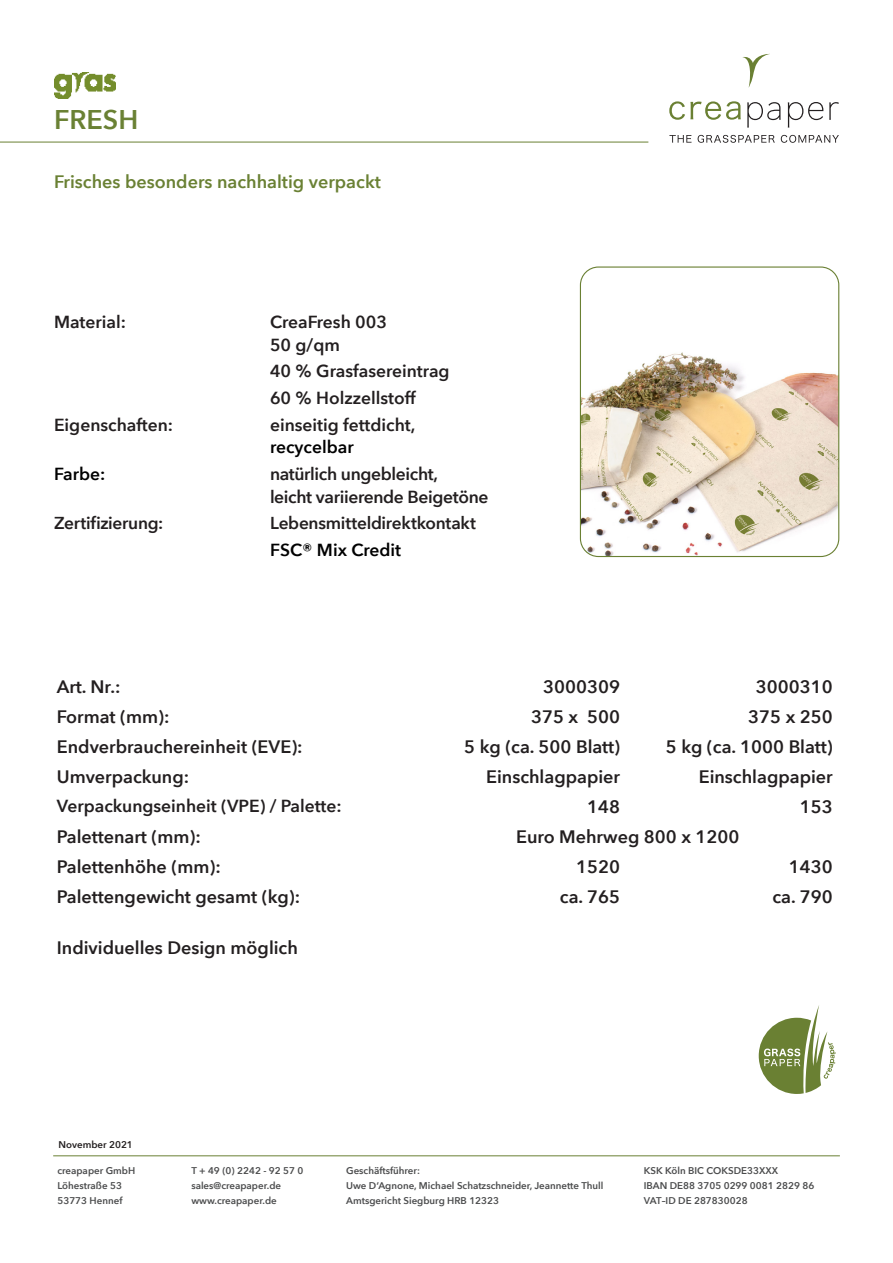
<style>
.page{position:relative;width:893px;height:1263px;background:#fff}
.page>*{position:absolute;margin:0;border:0;box-sizing:border-box;transform-origin:0 0}
.t1{font:600 27px "Avenir Next";color:#6a8134}
.t2{font:600 18px "Avenir Next";color:#231f20}
.t3{font:600 18px "Avenir Next";color:#6a8134}
.t4{font:600 17.4px/22.5px "Avenir Next";color:#231f20}
.t5{font:600 17.4px/22.5px "Avenir Next";letter-spacing:-.02em;color:#231f20}
.t6{font:600 17.4px "Avenir Next";color:#000001}
.t7{font:600 17.25px "Avenir Next";letter-spacing:-.015em;color:#231f20}
.t8{font:600 9.75px/15px "Avenir Next";color:#4b4c4d}
.t9{font:600 9.75px "Avenir Next";color:#231f20}
.s1{color:#000001}
</style>
<div class="page">
<hr style="left:0;top:142px;width:648px;height:1px;background:#6a8033">
<hr style="left:53px;top:1155px;width:787px;height:1px;background:#6a8033">
<svg style="left:669px;top:101px;width:72px;height:19px"></svg>
<svg style="left:747px;top:102px;width:34px;height:26px"></svg>
<svg style="left:788px;top:102px;width:35px;height:26px"></svg>
<svg style="left:829px;top:102px;width:10px;height:18px"></svg>
<svg style="left:669px;top:135px;width:22px;height:8px"></svg>
<svg style="left:698px;top:135px;width:77px;height:8px"></svg>
<svg style="left:781px;top:135px;width:58px;height:8px"></svg>
<svg style="left:742px;top:54px;width:28px;height:34px"></svg>
<img style="left:54px;top:72px;width:62px;height:26px">
<svg style="left:759px;top:1005px;width:77px;height:89px"></svg>
<img style="left:580px;top:268px;width:259px;height:288px">
<div style="left:580px;top:266px;width:259px;height:291px;border:1px solid #6a8033;border-radius:18px"></div>
<p class="t1" style="left:54px;top:96px;width:86px">FRESH</p>
<p class="t3" style="left:54px;top:166px;width:328px">Frisches besonders nachhaltig verpackt</p>
<p class="t4" style="left:54px;top:310px;width:73px">Material:</p>
<p class="t4" style="left:270px;top:310px;width:119px">CreaFresh 003<br>50 g/qm</p>
<p class="t4" style="left:270px;top:360px;width:181px">40 % Grasfasereintrag</p>
<p class="t4" style="left:270px;top:386px;width:147px">60 % Holzzellstoff</p>
<p class="t4" style="left:54px;top:413px;width:121px">Eigenschaften:</p>
<p class="t4" style="left:270px;top:413px;width:147px">einseitig fettdicht, <span class="s1">recycelbar</span></p>
<p class="t6" style="left:54px;top:459px;width:53px">Farbe:</p>
<p class="t5" style="left:270px;top:462px;width:220px">natürlich ungebleicht,<br>leicht variierende Beigetöne</p>
<p class="t7" style="left:54px;top:508px;width:111px">Zertifizierung:</p>
<p class="t7" style="left:270px;top:508px;width:208px">Lebensmitteldirektkontakt</p>
<p class="t6" style="left:270px;top:535px;width:133px">FSC® Mix Credit</p>
<p class="t2" style="left:57px;top:671px;width:65px">Art. Nr.:</p>
<p class="t2" style="left:543px;top:671px;width:78px">3000309</p>
<p class="t2" style="left:756px;top:671px;width:78px">3000310</p>
<p class="t2" style="left:57px;top:701px;width:114px">Format (mm):</p>
<p class="t2" style="left:531px;top:701px;width:91px">375 x 500</p>
<p class="t2" style="left:748px;top:701px;width:86px">375 x 250</p>
<p class="t2" style="left:57px;top:731px;width:247px">Endverbrauchereinheit (EVE):</p>
<p class="t2" style="left:464px;top:731px;width:157px">5 kg (ca. 500 Blatt)</p>
<p class="t2" style="left:666px;top:731px;width:168px">5 kg (ca. 1000 Blatt)</p>
<p class="t2" style="left:57px;top:761px;width:134px">Umverpackung:</p>
<p class="t2" style="left:486px;top:761px;width:136px">Einschlagpapier</p>
<p class="t2" style="left:699px;top:761px;width:136px">Einschlagpapier</p>
<p class="t4" style="left:57px;top:794px;width:286px">Verpackungseinheit (VPE) / Palette:</p>
<p class="t2" style="left:587px;top:791px;width:34px">148</p>
<p class="t2" style="left:800px;top:791px;width:34px">153</p>
<p class="t2" style="left:57px;top:821px;width:145px">Palettenart (mm):</p>
<p class="t2" style="left:516px;top:821px;width:225px">Euro Mehrweg 800 x 1200</p>
<p class="t2" style="left:57px;top:851px;width:165px">Palettenhöhe (mm):</p>
<p class="t2" style="left:576px;top:851px;width:45px">1520</p>
<p class="t2" style="left:789px;top:851px;width:45px">1430</p>
<p class="t2" style="left:57px;top:881px;width:245px">Palettengewicht gesamt (kg):</p>
<p class="t2" style="left:560px;top:881px;width:62px">ca. 765</p>
<p class="t2" style="left:772px;top:881px;width:62px">ca. 790</p>
<p class="t2" style="left:57px;top:933px;width:243px">Individuelles Design möglich</p>
<p class="t9" style="left:59px;top:1136px;width:76px">November 2021</p>
<p class="t8" style="left:57px;top:1163px;width:79px">creapaper GmbH<br>Löhestraße 53<br>53773 Hennef</p>
<p class="t8" style="left:191px;top:1163px;width:114px">T + 49 (0) 2242 - 92 57 0 sales@creapaper.de www.creapaper.de</p>
<p class="t8" style="left:346px;top:1163px;width:259px">Geschäftsführer:<br>Uwe D‘Agnone, Michael Schatzschneider, Jeannette Thull<br>Amtsgericht Siegburg HRB 12323</p>
<p class="t8" style="left:644px;top:1163px;width:172px">KSK Köln BIC COKSDE33XXX<br>IBAN DE88 3705 0299 0081 2829 86<br>VAT–ID DE 287830028</p>
</div>
